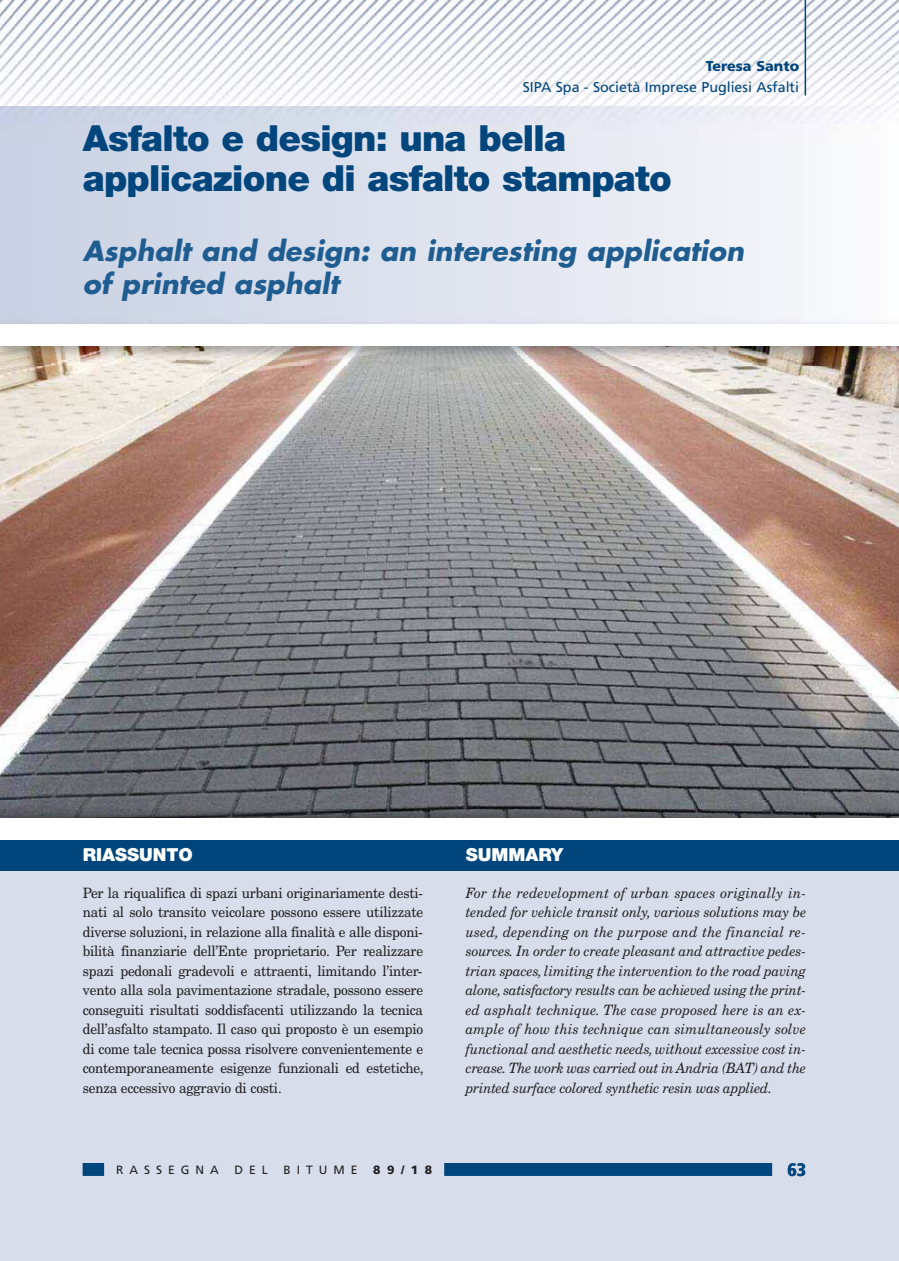
<style>
.page{position:relative;width:899px;height:1261px;background:#fff}
.page>*{position:absolute;margin:0;border:0;box-sizing:border-box;transform-origin:0 0}
.t1{font:900 36px/40.3px "Helvetica Neue";letter-spacing:-.02em;color:#00467d}
.t2{font:italic 700 27px/33px "Futura";color:#1f5d91}
.t3{font:900 18px "Helvetica Neue";color:#fff}
.t4{font:900 condensed 18px "Frutiger";color:#00467d}
.t5{font:14.25px/19.5px "New Century Schlbk";letter-spacing:-.015em;color:#231f20;text-align:justify;scale:.95 1}
.t6{font:italic 14.25px/19.5px "New Century Schlbk";letter-spacing:-.015em;color:#231f20;text-align:justify;scale:.95 1}
.t7{font:14.25px "Frutiger";color:#00467d}
.t8{font:900 14.25px "Frutiger";color:#00467d}
.t9{font:12px "Frutiger";letter-spacing:.5em;color:#231f20}
.t10{font:900 12px "Frutiger";color:#231f20}
</style>
<div class="page">
<div style="left:0;top:830px;width:898px;height:431px;background:#d7ddeb"></div>
<img style="left:0;top:346px;width:898px;height:472px">
<img style="left:0;top:0;width:898px;height:139px">
<svg style="left:83px;top:1163px;width:689px;height:12px"></svg>
<div style="left:0;top:840px;width:898px;height:31px;background:#00467d"></div>
<img style="left:84px;top:848px;width:106px;height:1px">
<img style="left:468px;top:848px;width:95px;height:1px">
<div style="left:0;top:818px;width:898px;height:22px;background:#fff"></div>
<hr style="left:804px;top:0;width:2px;height:95px;background:#00467d">
<p class="t8" style="left:705px;top:58px;width:95px">Teresa Santo</p>
<p class="t7" style="left:522px;top:79px;width:278px">SIPA Spa - Società Imprese Pugliesi Asfalti</p>
<h1 class="t1" style="left:83px;top:122px;width:590px">Asfalto e design: una bella applicazione di asfalto stampato</h1>
<h2 class="t2" style="left:83px;top:235px;width:667px">Asphalt and design: an interesting application of printed asphalt</h2>
<p class="t3" style="left:83px;top:848px;width:111px">RIASSUNTO</p>
<p class="t5" style="left:83px;top:884px;width:360px">Per la riqualifica di spazi urbani originariamente desti&shy;nati al solo transito veicolare possono essere utilizzate diverse soluzioni, in relazione alla finalità e alle disponi&shy;bilità finanziarie dell’Ente proprietario. Per realizzare spazi pedonali gradevoli e attraenti, limitando l’inter&shy;vento alla sola pavimentazione stradale, possono essere conseguiti risultati soddisfacenti utilizzando la tecnica dell’asfalto stampato. Il caso qui proposto è un esempio di come tale tecnica possa risolvere convenientemente e contemporaneamente esigenze funzionali ed estetiche, senza eccessivo aggravio di costi.</p>
<p class="t9" style="left:116px;top:1162px;width:104px">RASSEGNA</p>
<p class="t9" style="left:234px;top:1162px;width:35px">DEL</p>
<p class="t9" style="left:283px;top:1162px;width:75px">BITUME</p>
<p class="t10" style="left:373px;top:1162px;width:61px">89/18</p>
<p class="t3" style="left:465px;top:848px;width:99px">SUMMARY</p>
<p class="t6" style="left:465px;top:884px;width:360px">For the redevelopment of urban spaces originally in&shy;tended for vehicle transit only, various solutions may be used, depending on the purpose and the financial re&shy;sources. In order to create pleasant and attractive pedes&shy;trian spaces, limiting the intervention to the road paving alone, satisfactory results can be achieved using the print&shy;ed asphalt technique. The case proposed here is an ex&shy;ample of how this technique can simultaneously solve functional and aesthetic needs, without excessive cost in&shy;crease. The work was carried out in Andria (BAT) and the printed surface colored synthetic resin was applied.</p>
<p class="t4" style="left:787px;top:1160px;width:20px">63</p>
</div>
